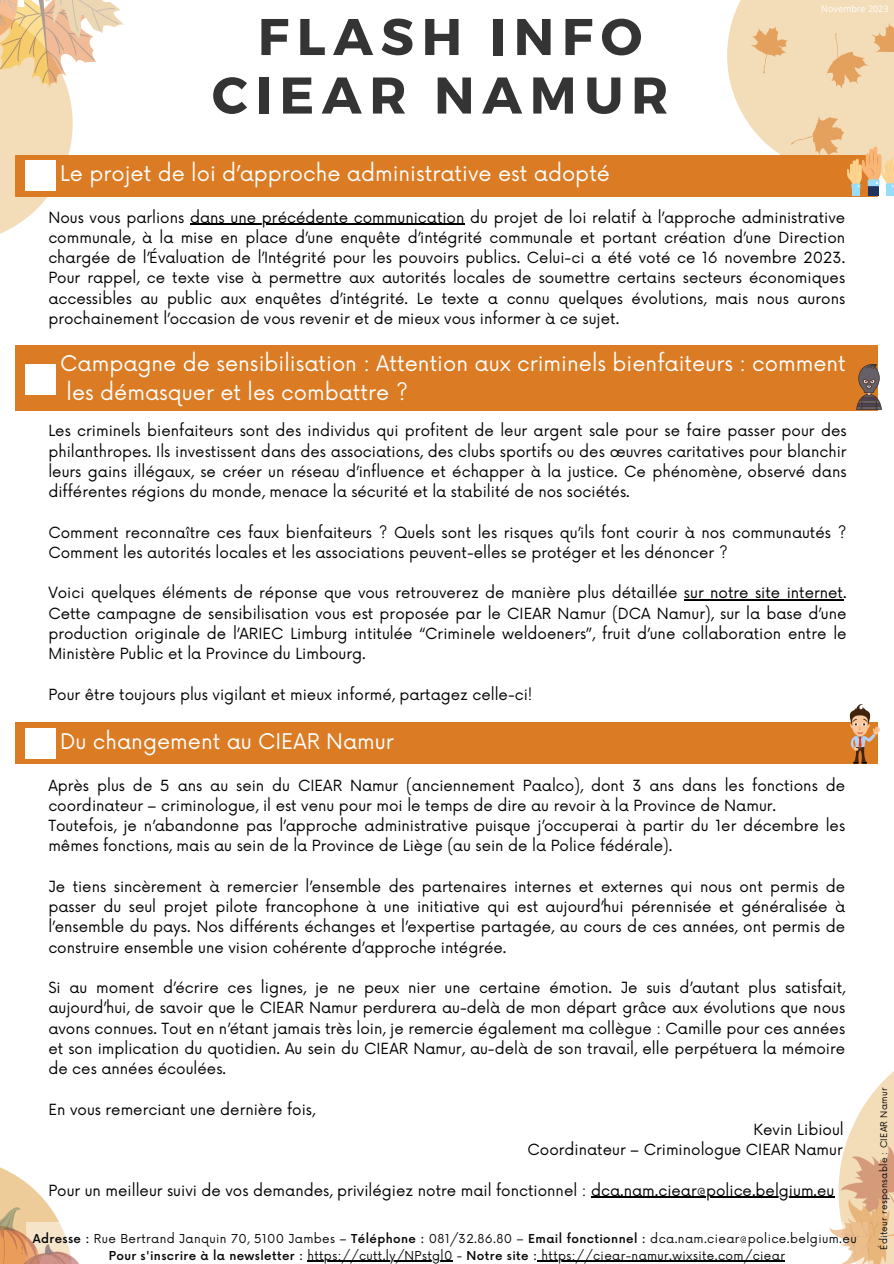
<style>
.page{position:relative;width:894px;height:1264px;background:#fff}
.page>*{position:absolute;margin:0;border:0;box-sizing:border-box;transform-origin:0 0}
.t1{font:700 51.45px "Montserrat";letter-spacing:.15em;color:#343434}
.t2{font:21px "Now";color:#fff}
.t3{font:15px/20.2px "Now";color:#000;text-align:justify}
.t4{font:12px "Now";letter-spacing:.035em;color:#040606}
.t5{font:9px "Now";letter-spacing:.035em;color:#040606}
.t6{font:9px "Open Sans";color:#fff}
.s1{font-weight:500}
</style>
<div class="page">
<hr style="left:190px;top:224px;width:274px;height:1px;background:#000">
<svg style="left:0;top:100px;width:73px;height:134px;fill:#f3dcb8"></svg>
<svg style="left:727px;top:0;width:166px;height:127px;background:#f4e0c1"></svg>
<svg style="left:0;top:1167px;width:50px;height:40px;fill:#ec9"></svg>
<div style="left:16px;top:155px;width:861px;height:41px;background:#db7b24"></div>
<div style="left:25px;top:160px;width:30px;height:31px;background:#fff"></div>
<div style="left:16px;top:345px;width:861px;height:65px;background:#db7b24"></div>
<div style="left:25px;top:364px;width:31px;height:30px;background:#fff"></div>
<svg style="left:856px;top:364px;width:25px;height:46px"></svg>
<hr style="left:683px;top:599px;width:159px;height:1px;background:#000">
<div style="left:16px;top:722px;width:861px;height:42px;background:#db7b24"></div>
<div style="left:25px;top:728px;width:30px;height:30px;background:#fff"></div>
<div style="left:886px;top:188px;width:7px;height:8px;background:#96ddf8"></div>
<div style="left:885px;top:183px;width:8px;height:5px;background:#96ddf8"></div>
<div style="left:851px;top:188px;width:8px;height:8px;background:#96ddf8"></div>
<div style="left:851px;top:184px;width:9px;height:5px;background:#96ddf8"></div>
<div style="left:868px;top:186px;width:10px;height:10px;background:#20335f"></div>
<svg style="left:849px;top:704px;width:31px;height:60px"></svg>
<svg style="left:813px;top:1072px;width:80px;height:191px"></svg>
<img style="left:0;top:1207px;width:79px;height:56px">
<svg style="left:0;top:0;width:124px;height:100px"></svg>
<svg style="left:751px;top:23px;width:142px;height:164px"></svg>
<hr style="left:591px;top:1196px;width:243px;height:1px;background:#000">
<hr style="left:307px;top:1260px;width:145px;height:1px;background:#040606">
<hr style="left:537px;top:1260px;width:248px;height:1px;background:#040606">
<p class="t1" style="left:258px;top:3px;width:386px">FLASH INFO</p>
<p class="t1" style="left:212px;top:62px;width:458px">CIEAR NAMUR</p>
<p class="t2" style="left:60px;top:162px;width:551px">Le projet de loi d’approche administrative est adopté</p>
<p class="t6" style="left:821px;top:2px;width:69px">Novembre 2023</p>
<p class="t3" style="left:48px;top:208px;width:798px">Nous vous parlions dans une précédente communication du projet de loi relatif à l’approche administrative communale, à la mise en place d’une enquête d’intégrité communale et portant création d’une Direction chargée de l’Évaluation de l’Intégrité pour les pouvoirs publics. Celui-ci a été voté ce 16 novembre 2023.<br>Pour rappel, ce texte vise à permettre aux autorités locales de soumettre certains secteurs économiques accessibles au public aux enquêtes d’intégrité. Le texte a connu quelques évolutions, mais nous aurons prochainement l’occasion de vous revenir et de mieux vous informer à ce sujet.</p>
<p class="t2" style="left:60px;top:352px;width:786px">Campagne de sensibilisation : Attention aux criminels bienfaiteurs : comment</p>
<p class="t2" style="left:67px;top:381px;width:343px">les démasquer et les combattre ?</p>
<p class="t3" style="left:48px;top:421px;width:799px">Les criminels bienfaiteurs sont des individus qui profitent de leur argent sale pour se faire passer pour des philanthropes. Ils investissent dans des associations, des clubs sportifs ou des œuvres caritatives pour blanchir leurs gains illégaux, se créer un réseau d’influence et échapper à la justice. Ce phénomène, observé dans différentes régions du monde, menace la sécurité et la stabilité de nos sociétés.</p>
<p class="t3" style="left:48px;top:523px;width:799px">Comment reconnaître ces faux bienfaiteurs ? Quels sont les risques qu’ils font courir à nos communautés ?<br>Comment les autorités locales et les associations peuvent-elles se protéger et les dénoncer ?</p>
<p class="t3" style="left:48px;top:583px;width:799px">Voici quelques éléments de réponse que vous retrouverez de manière plus détaillée sur notre site internet.<br>Cette campagne de sensibilisation vous est proposée par le CIEAR Namur (DCA Namur), sur la base d’une production originale de l’ARIEC Limburg intitulée “Criminele weldoeners”, fruit d’une collaboration entre le Ministère Public et la Province du Limbourg.</p>
<p class="t3" style="left:48px;top:685px;width:485px">Pour être toujours plus vigilant et mieux informé, partagez celle-ci!</p>
<p class="t2" style="left:60px;top:729px;width:335px">Du changement au CIEAR Namur</p>
<p class="t3" style="left:48px;top:775px;width:798px">Après plus de 5 ans au sein du CIEAR Namur (anciennement Paalco), dont 3 ans dans les fonctions de coordinateur – criminologue, il est venu pour moi le temps de dire au revoir à la Province de Namur.</p>
<p class="t3" style="left:48px;top:816px;width:798px">Toutefois, je n’abandonne pas l’approche administrative puisque j’occuperai à partir du 1er décembre les mêmes fonctions, mais au sein de la Province de Liège (au sein de la Police fédérale).</p>
<p class="t3" style="left:48px;top:877px;width:798px">Je tiens sincèrement à remercier l’ensemble des partenaires internes et externes qui nous ont permis de passer du seul projet pilote francophone à une initiative qui est aujourd’hui pérennisée et généralisée à l’ensemble du pays. Nos différents échanges et l’expertise partagée, au cours de ces années, ont permis de construire ensemble une vision cohérente d’approche intégrée.</p>
<p class="t3" style="left:48px;top:978px;width:798px">Si au moment d’écrire ces lignes, je ne peux nier une certaine émotion. Je suis d’autant plus satisfait, aujourd’hui, de savoir que le CIEAR Namur perdurera au-delà de mon départ grâce aux évolutions que nous avons connues. Tout en n’étant jamais très loin, je remercie également ma collègue : Camille pour ces années et son implication du quotidien. Au sein du CIEAR Namur, au-delà de son travail, elle perpétuera la mémoire de ces années écoulées.</p>
<p class="t3" style="left:48px;top:1099px;width:268px">En vous remerciant une dernière fois,</p>
<p class="t3" style="left:753px;top:1120px;width:92px">Kevin Libioul</p>
<p class="t3" style="left:527px;top:1140px;width:316px">Coordinateur – Criminologue CIEAR Namur</p>
<p class="t3" style="left:48px;top:1180px;width:787px">Pour un meilleur suivi de vos demandes, privilégiez notre mail fonctionnel : dca.nam.ciear@police.belgium.eu</p>
<p class="t4" style="left:33px;top:1231px;width:825px"><span class="s1">Adresse :</span> Rue Bertrand Janquin 70, 5100 Jambes – <span class="s1">Téléphone :</span> 081/32.86.80 – <span class="s1">Email fonctionnel :</span> dca.nam.ciear@police.belgium.eu</p>
<p class="t4" style="left:109px;top:1248px;width:677px"><span class="s1">Pour s'inscrire à la newsletter :</span> https://cutt.ly/NPstgl0 - <span class="s1">Notre site :</span> https://ciear-namur.wixsite.com/ciear</p>
<p class="t5" style="left:878px;top:1249px;width:164px;rotate:-90deg">Éditeur responsable : CIEAR Namur</p>
</div>
